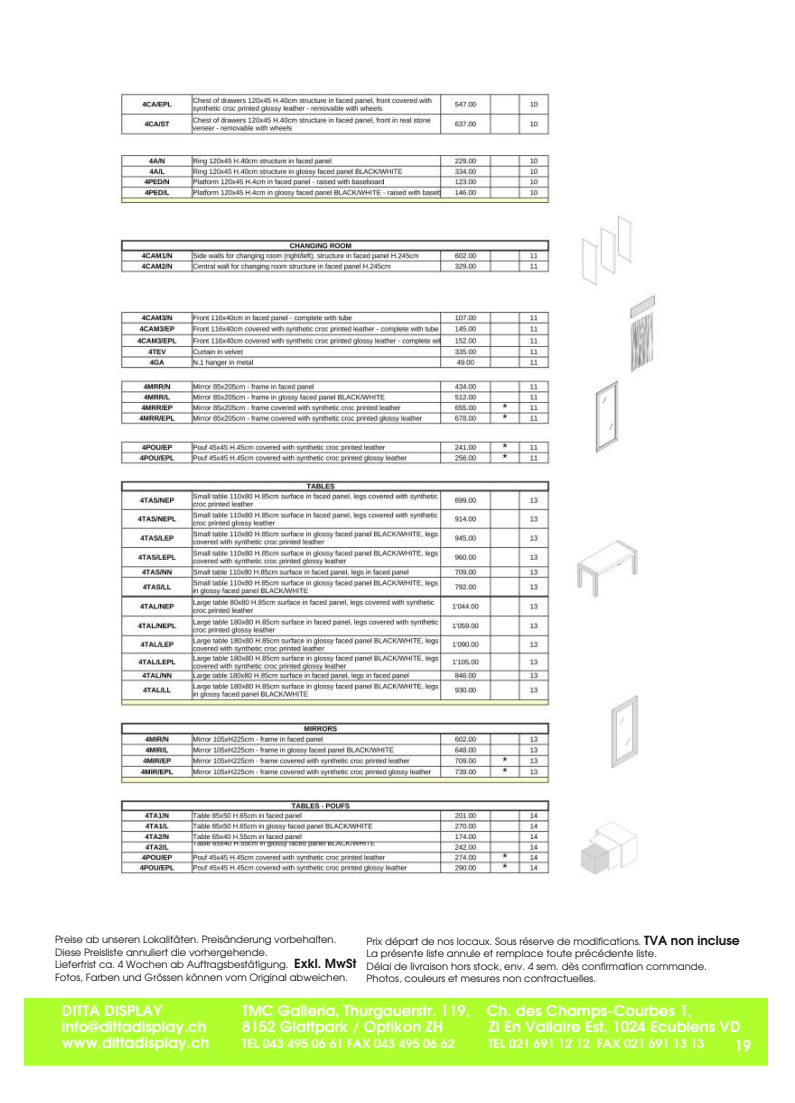
<style>
.page{position:relative;width:795px;height:1103px;background:#fff}
.page>*{position:absolute;margin:0;border:0;box-sizing:border-box;transform-origin:0 0}
.t1{font:600 15px "URW Gothic L";color:#fff}
.t2{font:600 12.5px "URW Gothic L";color:#fff}
.t3{font:10px/12.5px "URW Gothic L";color:#161413}
.s1{font-weight:600;font-size:12.5px}
</style>
<div class="page">
<div style="left:24px;top:998px;width:743px;height:80px;background:#afff2f"></div>
<div style="left:24px;top:1066px;width:743px;height:18px;background:#fff"></div>
<div style="left:24px;top:1065px;width:743px;height:20px;border:1px solid #fff"></div>
<img style="left:118px;top:93px;width:538px;height:783px">
<p class="t3" style="left:55px;top:934px;width:303px">Preise ab unseren Lokalitäten. Preisänderung vorbehalten.<br>Diese Preisliste annuliert die vorhergehende.<br>Lieferfrist ca. 4 Wochen ab Auftragsbestätigung. <span class="s1">Exkl. MwSt </span>Fotos, Farben und Grössen können vom Original abweichen.</p>
<p class="t3" style="left:366px;top:935px;width:374px">Prix départ de nos locaux. Sous réserve de modifications. <span class="s1">TVA non incluse </span>La présente liste annule et remplace toute précédente liste.<br>Délai de livraison hors stock, env. 4 sem. dès confirmation commande.<br>Photos, couleurs et mesures non contractuelles.</p>
<h1 class="t1" style="left:62px;top:1004px;width:102px">DITTA DISPLAY</h1>
<h1 class="t1" style="left:242px;top:1004px;width:451px">TMC Galleria, Thurgauerstr. 119, Ch. des Champs-Courbes 1,</h1>
<h1 class="t1" style="left:62px;top:1020px;width:146px">info@dittadisplay.ch</h1>
<h1 class="t1" style="left:242px;top:1020px;width:203px">8152 Glattpark / Opfikon ZH</h1>
<h1 class="t1" style="left:488px;top:1020px;width:253px">ZI En Vallaire Est, 1024 Ecublens VD</h1>
<h1 class="t1" style="left:62px;top:1036px;width:149px">www.dittadisplay.ch</h1>
<p class="t2" style="left:242px;top:1038px;width:214px">TEL 043 495 06 61 FAX 043 495 06 62</p>
<p class="t2" style="left:488px;top:1038px;width:217px">TEL 021 691 12 12 FAX 021 691 13 13</p>
<h1 class="t1" style="left:734px;top:1040px;width:18px">19</h1>
</div>
